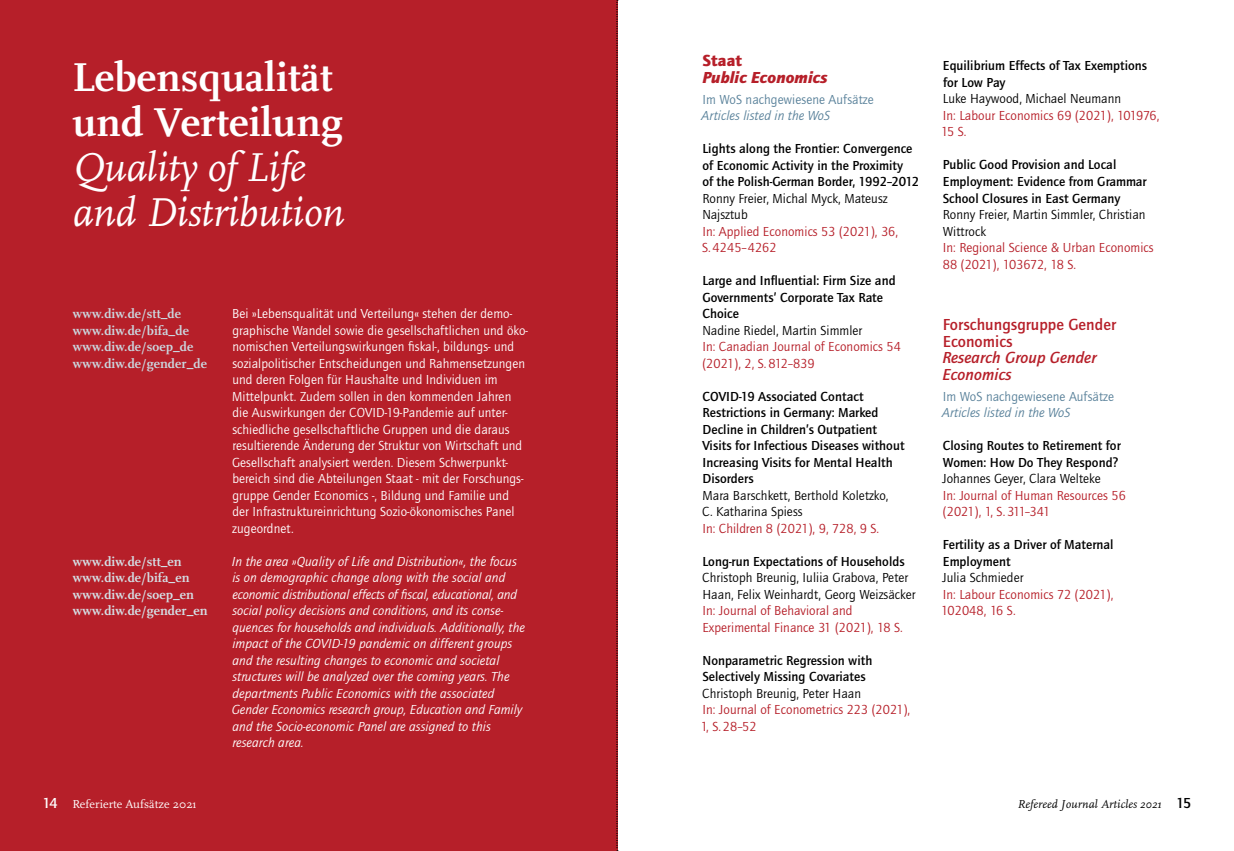
<style>
.page{position:relative;width:1234px;height:851px;background:#fff}
.page>*{position:absolute;margin:0;border:0;box-sizing:border-box;transform-origin:0 0}
.t1{font:italic 42px/45px "Scala Pro";letter-spacing:-.01em;color:#fff}
.t2{font:700 42px/45px "Scala Pro";letter-spacing:.005em;color:#fff}
.t3{font:500 16.5px/16.5px "Quay Sans ITC Std";letter-spacing:.005em;color:#b61f29}
.t4{font:italic 500 16.5px/16.5px "Quay Sans ITC Std";letter-spacing:.005em;color:#b61f29}
.t5{font:italic 900 16.5px "Quay Sans ITC Std";letter-spacing:.005em;color:#b61f29}
.t6{font:900 16.5px "Quay Sans ITC Std";color:#b61f29}
.t7{font:500 13.5px/16.5px "Quay Sans ITC Std";letter-spacing:.005em;color:#000}
.t8{font:13.5px/16.5px "Quay Sans ITC Std";letter-spacing:.005em;color:#fff}
.t9{font:italic 13.5px/16.5px "Quay Sans ITC Std";letter-spacing:.005em;color:#fff}
.t10{font:13.5px/16.5px "Quay Sans ITC Std";letter-spacing:.005em;color:#b61f29}
.t11{font:13.5px/16.5px "Quay Sans ITC Std";letter-spacing:.005em;color:#000}
.t12{font:700 13.5px/16.5px "Scala Pro";letter-spacing:.005em;color:#d4dfe5}
.t13{font:700 13.5px/16.5px "Scala Pro";letter-spacing:.005em;color:#cad7df}
.t14{font:13.5px "Quay Sans ITC Std";letter-spacing:.005em;color:#59819a}
.t15{font:italic 13.5px "Quay Sans ITC Std";letter-spacing:.005em;color:#59819a}
.t16{font:italic 12px "Scala Pro";letter-spacing:.01em;color:#000}
.t17{font:12px "Scala Pro";letter-spacing:.005em;color:#fff}
.s1{font-family:"Quay Sans ITC Std";font-weight:500;font-size:15px}
.s2{font-family:"Quay Sans ITC Std";font-weight:500;font-style:normal;font-size:15px}
</style>
<div class="page">
<div style="left:0;top:0;width:617px;height:850px;background:#b61f29"></div>
<svg style="left:616px;top:0;width:2px;height:851px"></svg>
<h1 class="t2" style="left:72px;top:52px;width:271px">Lebensqualität und Verteilung</h1>
<h1 class="t1" style="left:72px;top:144px;width:273px">Quality of Life and Distribution</h1>
<p class="t13" style="left:73px;top:304px;width:136px">www.diw.de/stt_de www.diw.de/bifa_de www.diw.de/soep_de www.diw.de/gender_de</p>
<p class="t12" style="left:73px;top:552px;width:136px">www.diw.de/stt_en www.diw.de/bifa_en www.diw.de/soep_en www.diw.de/gender_en</p>
<p class="t17" style="left:43px;top:796px;width:155px"><span class="s1">14</span> Referierte Aufsätze 2021</p>
<p class="t8" style="left:232px;top:305px;width:297px">Bei »Lebensqualität und Verteilung« stehen der demo&shy;graphische Wandel sowie die gesellschaftlichen und öko&shy;nomischen Verteilungswirkungen fiskal-, bildungs- und sozialpolitischer Entscheidungen und Rahmensetzungen und deren Folgen für Haushalte und Individuen im Mittelpunkt. Zudem sollen in den kommenden Jahren die Auswirkungen der COVID-19-Pandemie auf unter&shy;schiedliche gesellschaftliche Gruppen und die daraus resultierende Änderung der Struktur von Wirtschaft und Gesellschaft analysiert werden. Diesem Schwerpunkt&shy;bereich sind die Abteilungen Staat - mit der Forschungs&shy;gruppe Gender Economics -, Bildung und Familie und der Infrastruktureinrichtung Sozio-ökonomisches Panel zugeordnet.</p>
<p class="t9" style="left:232px;top:553px;width:294px">In the area »Quality of Life and Distribution«, the focus is on demographic change along with the social and economic distributional effects of fiscal, educational, and social policy decisions and conditions, and its conse&shy;quences for households and individuals. Additionally, the impact of the COVID-19 pandemic on different groups and the resulting changes to economic and societal structures will be analyzed over the coming years. The departments Public Economics with the associated Gender Economics research group, Education and Family and the Socio-economic Panel are assigned to this research area.</p>
<p class="t6" style="left:702px;top:50px;width:41px">Staat</p>
<p class="t5" style="left:702px;top:67px;width:127px">Public Economics</p>
<p class="t14" style="left:702px;top:91px;width:173px">Im WoS nachgewiesene Aufsätze</p>
<p class="t15" style="left:701px;top:108px;width:130px">Articles listed in the WoS</p>
<p class="t7" style="left:702px;top:140px;width:218px">Lights along the Frontier: Convergence of Economic Activity in the Proximity<br>of the Polish-German Border, 1992–2012</p>
<p class="t11" style="left:702px;top:190px;width:187px">Ronny Freier, Michal Myck, Mateusz<br>Najsztub</p>
<p class="t10" style="left:702px;top:223px;width:197px">In: Applied Economics 53 (2021), 36,<br>S. 4245–4262</p>
<p class="t7" style="left:702px;top:272px;width:195px">Large and Influential: Firm Size and<br>Governments’ Corporate Tax Rate<br>Choice</p>
<p class="t11" style="left:702px;top:322px;width:161px">Nadine Riedel, Martin Simmler</p>
<p class="t10" style="left:702px;top:338px;width:200px">In: Canadian Journal of Economics 54 (2021), 2, S. 812–839</p>
<p class="t7" style="left:702px;top:388px;width:204px">COVID-19 Associated Contact<br>Restrictions in Germany: Marked<br>Decline in Children’s Outpatient<br>Visits for Infectious Diseases without<br>Increasing Visits for Mental Health<br>Disorders</p>
<p class="t11" style="left:702px;top:487px;width:188px">Mara Barschkett, Berthold Koletzko,<br>C. Katharina Spiess</p>
<p class="t10" style="left:702px;top:520px;width:178px">In: Children 8 (2021), 9, 728, 9 S.</p>
<p class="t7" style="left:702px;top:553px;width:204px">Long-run Expectations of Households</p>
<p class="t11" style="left:702px;top:569px;width:215px">Christoph Breunig, Iuliia Grabova, Peter<br>Haan, Felix Weinhardt, Georg Weizsäcker</p>
<p class="t10" style="left:702px;top:602px;width:202px">In: Journal of Behavioral and<br>Experimental Finance 31 (2021), 18 S.</p>
<p class="t7" style="left:702px;top:652px;width:171px">Nonparametric Regression with<br>Selectively Missing Covariates</p>
<p class="t11" style="left:702px;top:685px;width:160px">Christoph Breunig, Peter Haan</p>
<p class="t10" style="left:700px;top:701px;width:211px">In: Journal of Econometrics 223 (2021),<br>1, S. 28–52</p>
<p class="t7" style="left:942px;top:58px;width:206px">Equilibrium Effects of Tax Exemptions for Low Pay</p>
<p class="t11" style="left:942px;top:91px;width:180px">Luke Haywood, Michael Neumann</p>
<p class="t10" style="left:940px;top:107px;width:220px">In: Labour Economics 69 (2021), 101976,<br>15 S.</p>
<p class="t7" style="left:942px;top:157px;width:205px">Public Good Provision and Local<br>Employment: Evidence from Grammar<br>School Closures in East Germany</p>
<p class="t11" style="left:942px;top:206px;width:204px">Ronny Freier, Martin Simmler, Christian<br>Wittrock</p>
<p class="t10" style="left:942px;top:239px;width:212px">In: Regional Science &amp; Urban Economics<br>88 (2021), 103672, 18 S.</p>
<p class="t3" style="left:942px;top:316px;width:175px">Forschungsgruppe Gender<br>Economics</p>
<p class="t4" style="left:942px;top:349px;width:155px">Research Group Gender<br>Economics</p>
<p class="t14" style="left:942px;top:388px;width:173px">Im WoS nachgewiesene Aufsätze</p>
<p class="t15" style="left:941px;top:405px;width:130px">Articles listed in the WoS</p>
<p class="t7" style="left:942px;top:437px;width:179px">Closing Routes to Retirement for<br>Women: How Do They Respond?</p>
<p class="t11" style="left:941px;top:470px;width:160px">Johannes Geyer, Clara Welteke</p>
<p class="t10" style="left:942px;top:487px;width:184px">In: Journal of Human Resources 56 (2021), 1, S. 311–341</p>
<p class="t7" style="left:942px;top:536px;width:172px">Fertility as a Driver of Maternal<br>Employment</p>
<p class="t11" style="left:941px;top:569px;width:83px">Julia Schmieder</p>
<p class="t10" style="left:940px;top:586px;width:174px">In: Labour Economics 72 (2021),<br>102048, 16 S.</p>
<p class="t16" style="left:1017px;top:797px;width:175px">Refereed Journal Articles 2021 <span class="s2">15</span></p>
</div>
